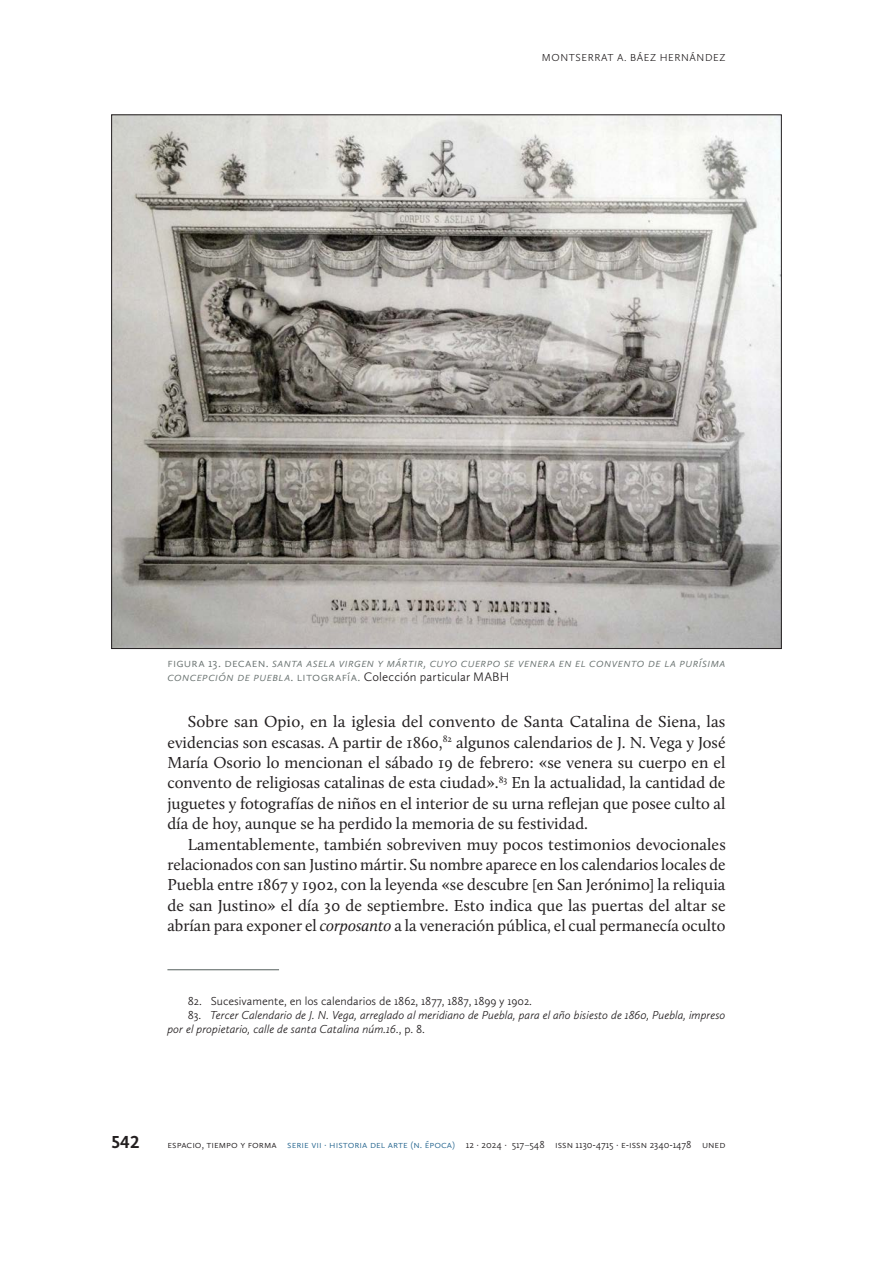
<style>
.page{position:relative;width:893px;height:1263px;background:#fff}
.page>*{position:absolute;margin:0;border:0;box-sizing:border-box;transform-origin:0 0}
.t1{font:700 18px "Calluna Sans";color:#231f20}
.Cuerpo{font:16.5px/20.4px "Calluna";color:#231f20;text-align:justify}
.Imagen_Pie{font:italic 300 12.75px/14.2px "Calluna Sans";letter-spacing:.01em;color:#67706e}
.Notas_Pie{font:italic 300 12px/14.4px "Calluna Sans";color:#231f20}
.Notas_Pie-2{font:300 12px "Calluna Sans";color:#231f20}
.t2{font:300 10.5px "Calluna Sans";color:#231f20}
.t3{font:300 10.5px "Calluna Sans";color:#286790}
.t4{font:300 10.5px "Calluna Sans";letter-spacing:.055em;color:#231f20}
.s1{font-style:normal}
.s2{font-style:normal;color:#231f20}
.s3{font-style:italic}
.s4{color:#286790}
.s5{font-weight:400;color:#67706e}
</style>
<div class="page">
<hr style="left:167px;top:969px;width:112px;height:1px;background:#67706e">
<img style="left:113px;top:117px;width:666px;height:530px">
<p class="t2" style="left:542px;top:52px;width:53px">Montserrat</p>
<p class="t4" style="left:617px;top:52px;width:110px">A. Báez Hernánd ez</p>
<p class="Imagen_Pie" style="left:167px;top:655px;width:560px"><span class="s1">FIGURA 13. DECAEN .</span> SANTA ASELA VIRGEN Y MÁRTIR, CUYO CUERPO SE VENERA EN EL CONVENTO DE LA PURÍSIMA<br>CONCEPCIÓN DE PUEBLA<span class="s1">. LITOGRAFÍA.</span> <span class="s2">Colección particular MABH</span></p>
<p class="Cuerpo" style="left:167px;top:711px;width:560px;text-indent:20px">Sobre san Opio, en la iglesia del convento de Santa Catalina de Siena, las evidencias son escasas. A partir de 1860,<sup>82</sup> algunos calendarios de J. N. Vega y José María Osorio lo mencionan el sábado 19 de febrero: «se venera su cuerpo en el convento de religiosas catalinas de esta ciudad».<sup>83</sup> En la actualidad, la cantidad de juguetes y fotografías de niños en el interior de su urna reflejan que posee culto al día de hoy, aunque se ha perdido la memoria de su festividad.</p>
<p class="Cuerpo" style="left:167px;top:834px;width:560px;text-indent:20px">Lamentablemente, también sobreviven muy pocos testimonios devocionales relacionados con san Justino mártir. Su nombre aparece en los calendarios locales de Puebla entre 1867 y 1902, con la leyenda «se descubre [en San Jerónimo] la reliquia de san Justino» el día 30 de septiembre. Esto indica que las puertas del altar se abrían para exponer el <span class="s3">corposanto</span> a la veneración pública, el cual permanecía oculto</p>
<p class="Notas_Pie-2" style="left:188px;top:993px;width:346px">82. Sucesivamente, en los calendarios de 1862, 1877, 1887, 1899 y 1902.</p>
<p class="Notas_Pie" style="left:167px;top:1007px;width:560px;text-indent:20px"><span class="s1">83.</span> Tercer Calendario de J. N. Vega, arreglado al meridiano de Puebla, para el año bisiesto de 1860, Puebla, impreso por el propietario, calle de santa Catalina núm.16<span class="s1">., p. 8.</span></p>
<p class="t1" style="left:112px;top:1131px;width:29px">542</p>
<p class="t2" style="left:168px;top:1138px;width:130px">ESPACIO, TIEMPO Y FORMA <span class="s4">Serie</span></p>
<p class="t3" style="left:311px;top:1138px;width:30px">VII · historia</p>
<p class="t3" style="left:370px;top:1138px;width:24px">del arte</p>
<p class="t3" style="left:411px;top:1138px;width:26px">(n. época</p>
<p class="t2" style="left:452px;top:1138px;width:273px"><span class="s4">)</span> 12 · 2024 · 517<span class="s5">–</span>548 ISSN 1130-4715 · e-iss n 2340-1478 UN ED</p>
</div>
